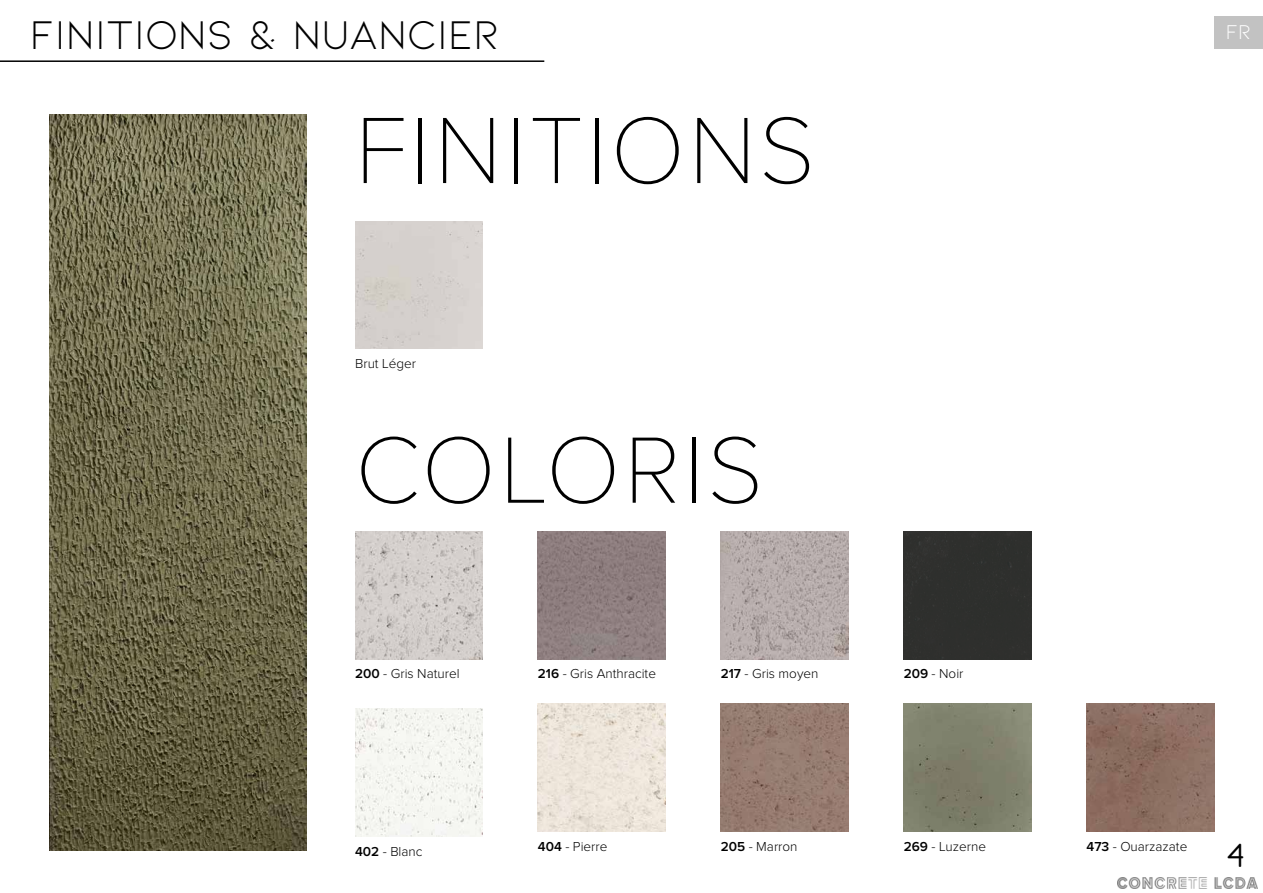
<style>
.page{position:relative;width:1263px;height:893px;background:#fff}
.page>*{position:absolute;margin:0;border:0;box-sizing:border-box;transform-origin:0 0}
.t1{font:100 97.65px "Proxima Nova T";letter-spacing:.035em;color:#000}
.t2{font:42.6px "Kiona";color:#000}
.t3{font:32.25px "Hover Classic Lite";color:#000}
.t4{font:21.15px "Kiona";color:#fff}
.t5{font:300 13.5px "Proxima Nova";color:#000}
.s1{font-weight:600}
</style>
<div class="page">
<hr style="left:0;top:60px;width:544px;height:2px;background:#000">
<img style="left:50px;top:115px;width:256px;height:735px">
<img style="left:355px;top:709px;width:128px;height:127px">
<img style="left:355px;top:532px;width:128px;height:127px">
<img style="left:538px;top:704px;width:127px;height:127px">
<img style="left:904px;top:704px;width:127px;height:127px">
<img style="left:721px;top:532px;width:127px;height:127px">
<img style="left:721px;top:704px;width:127px;height:127px">
<img style="left:1086px;top:704px;width:128px;height:127px">
<img style="left:538px;top:532px;width:127px;height:127px">
<div style="left:904px;top:532px;width:127px;height:127px;background:#2e2f2d"></div>
<div style="left:355px;top:221px;width:128px;height:128px;background:#d5d0cd"></div>
<img style="left:1117px;top:878px;width:140px;height:11px">
<div style="left:1214px;top:16px;width:49px;height:32px;background:#c2c2c2"></div>
<h2 class="t2" style="left:30px;top:11px;width:471px">FINITIONS &amp; NUANCIER</h2>
<h1 class="t1" style="left:355px;top:78px;width:461px">FINITIONS</h1>
<h3 class="t4" style="left:1226px;top:20px;width:27px">FR</h3>
<p class="t5" style="left:355px;top:357px;width:62px">Brut Léger</p>
<h1 class="t1" style="left:355px;top:397px;width:410px">COLORIS</h1>
<p class="t5" style="left:355px;top:668px;width:106px"><span class="s1">200</span> - Gris Naturel</p>
<p class="t5" style="left:355px;top:845px;width:69px"><span class="s1">402</span> - Blanc</p>
<p class="t5" style="left:538px;top:668px;width:120px"><span class="s1">216</span> - Gris Anthracite</p>
<p class="t5" style="left:904px;top:668px;width:61px"><span class="s1">209</span> - Noir</p>
<p class="t5" style="left:721px;top:668px;width:99px"><span class="s1">217</span> - Gris moyen</p>
<p class="t5" style="left:538px;top:840px;width:71px"><span class="s1">404</span> - Pierre</p>
<p class="t5" style="left:904px;top:840px;width:84px"><span class="s1">269</span> - Luzerne</p>
<p class="t5" style="left:721px;top:840px;width:78px"><span class="s1">205</span> - Marron</p>
<p class="t5" style="left:1086px;top:840px;width:102px"><span class="s1">473</span> - Ouarzazate</p>
<h3 class="t3" style="left:1227px;top:842px;width:18px">4</h3>
</div>
